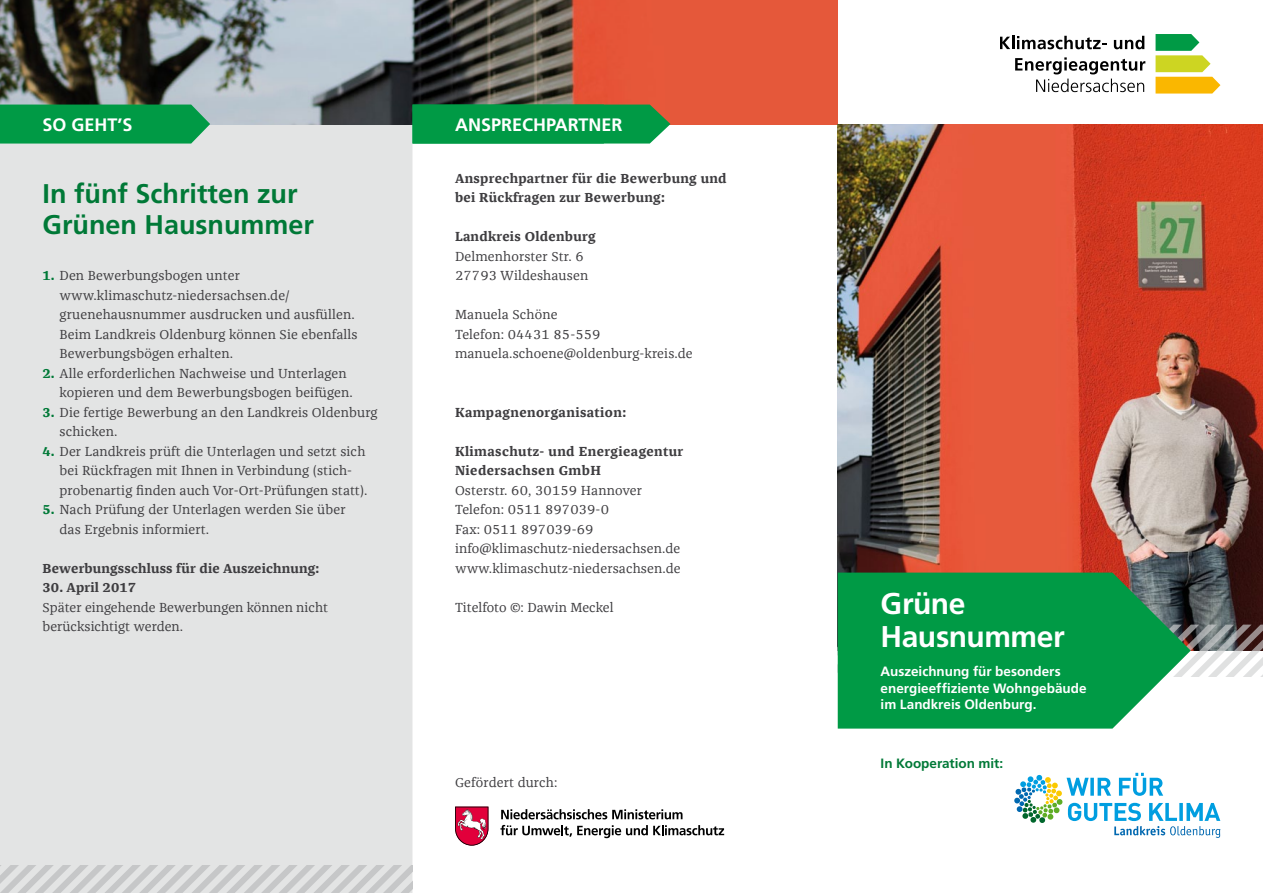
<style>
.page{position:relative;width:1263px;height:893px;background:#fff}
.page>*{position:absolute;margin:0;border:0;box-sizing:border-box;transform-origin:0 0}
.t1{font:700 30px/33px "Frutiger LT";letter-spacing:-.015em;color:#fff}
.t2{font:700 27px/31.5px "Frutiger LT";color:#007937}
.t3{font:700 18px "Frutiger LT";color:#fff}
.t4{font:13.5px/19.5px "Franziska Offc";letter-spacing:.01em;color:#3e3d40}
.t5{font:700 13.5px/19.5px "Franziska Offc";letter-spacing:.02em;color:#3e3d40}
.t6{font:700 13.5px/16.5px "Frutiger LT";color:#fff}
.t7{font:700 13.5px "Frutiger LT";color:#007937}
.s1{font-weight:700;color:#007937}
</style>
<div class="page">
<div style="left:0;top:124px;width:412px;height:741px;background:#e3e4e4"></div>
<img style="left:0;top:0;width:838px;height:124px">
<img style="left:838px;top:124px;width:425px;height:501px">
<svg style="left:1191px;top:625px;width:72px;height:52px"></svg>
<svg style="left:1155px;top:34px;width:65px;height:60px"></svg>
<svg style="left:1000px;top:36px;width:107px;height:13px"></svg>
<svg style="left:1114px;top:36px;width:30px;height:13px"></svg>
<svg style="left:1015px;top:57px;width:130px;height:35px"></svg>
<svg style="left:0;top:865px;width:412px;height:28px;background:#d4d5d6"></svg>
<svg style="left:455px;top:807px;width:33px;height:39px"></svg>
<svg style="left:501px;top:809px;width:181px;height:10px"></svg>
<svg style="left:500px;top:825px;width:224px;height:13px"></svg>
<svg style="left:838px;top:573px;width:353px;height:156px;background:#139b50"></svg>
<div style="left:0;top:105px;width:210px;height:39px;background:#009a45"></div>
<svg style="left:412px;top:105px;width:258px;height:39px;background:#0a9b49"></svg>
<svg style="left:1014px;top:773px;width:206px;height:65px"></svg>
<h3 class="t3" style="left:43px;top:114px;width:90px">So geht’s</h3>
<h3 class="t3" style="left:455px;top:114px;width:169px">Ansprech partner</h3>
<h2 class="t2" style="left:43px;top:178px;width:273px">In fünf Schritten zur<br>Grünen Hausnummer</h2>
<p class="t4" style="left:60px;top:266px;width:299px;text-indent:-17px"><span class="s1">1.</span> Den Bewerbungsbogen unter www.klimaschutz-niedersachsen.de/ gruenehausnummer ausdrucken und ausfüllen.<br>Beim Landkreis Oldenburg können Sie ebenfalls Bewerbungsbögen erhalten.</p>
<p class="t4" style="left:60px;top:363px;width:295px;text-indent:-17px"><span class="s1">2.</span> Alle erforderlichen Nachweise und Unterlagen kopieren und dem Bewerbungsbogen beifügen.</p>
<p class="t4" style="left:60px;top:402px;width:320px;text-indent:-17px"><span class="s1">3.</span> Die fertige Bewerbung an den Landkreis Oldenburg schicken.</p>
<p class="t4" style="left:60px;top:441px;width:309px;text-indent:-17px"><span class="s1">4.</span> Der Landkreis prüft die Unterlagen und setzt sich bei Rückfragen mit Ihnen in Verbindung (stich&shy;probenartig finden auch Vor-Ort-Prüfungen statt).</p>
<p class="t4" style="left:60px;top:500px;width:288px;text-indent:-17px"><span class="s1">5.</span> Nach Prüfung der Unterlagen werden Sie über das Ergebnis informiert.</p>
<p class="t5" style="left:43px;top:558px;width:278px">Bewerbungsschluss für die Auszeichnung:</p>
<p class="t5" style="left:43px;top:578px;width:95px">30. April 2017</p>
<p class="t4" style="left:43px;top:597px;width:287px">Später eingehende Bewerbungen können nicht berücksichtigt werden.</p>
<p class="t5" style="left:455px;top:168px;width:273px">Ansprechpartner für die Bewerbung und bei Rückfragen zur Bewerbung:</p>
<p class="t5" style="left:455px;top:227px;width:142px">Landkreis Oldenburg</p>
<p class="t4" style="left:455px;top:246px;width:135px">Delmenhorster Str. 6<br>27793 Wildeshausen</p>
<p class="t4" style="left:455px;top:305px;width:239px">Manuela Schöne<br>Telefon: 04431 85-559 manuela.schoene@oldenburg-kreis.de</p>
<p class="t5" style="left:455px;top:402px;width:173px">Kampagnenorganisation:</p>
<p class="t5" style="left:455px;top:441px;width:230px">Klimaschutz- und Energieagentur<br>Niedersachsen GmbH</p>
<p class="t4" style="left:455px;top:480px;width:227px">Osterstr. 60, 30159 Hannover<br>Telefon: 0511 897039-0<br>Fax: 0511 897039-69 info@klimaschutz-niedersachsen.de www.klimaschutz-niedersachsen.de</p>
<p class="t4" style="left:455px;top:597px;width:160px">Titelfoto ©: Dawin Meckel</p>
<p class="t4" style="left:455px;top:773px;width:104px">Gefördert durch:</p>
<h1 class="t1" style="left:881px;top:587px;width:186px">Grüne<br>Hausnummer</h1>
<p class="t6" style="left:881px;top:664px;width:207px">Auszeichnung für besonders energieeffiziente Wohngebäude im Landkreis Oldenburg.</p>
<p class="t7" style="left:881px;top:755px;width:124px">In Kooperation mit:</p>
</div>
